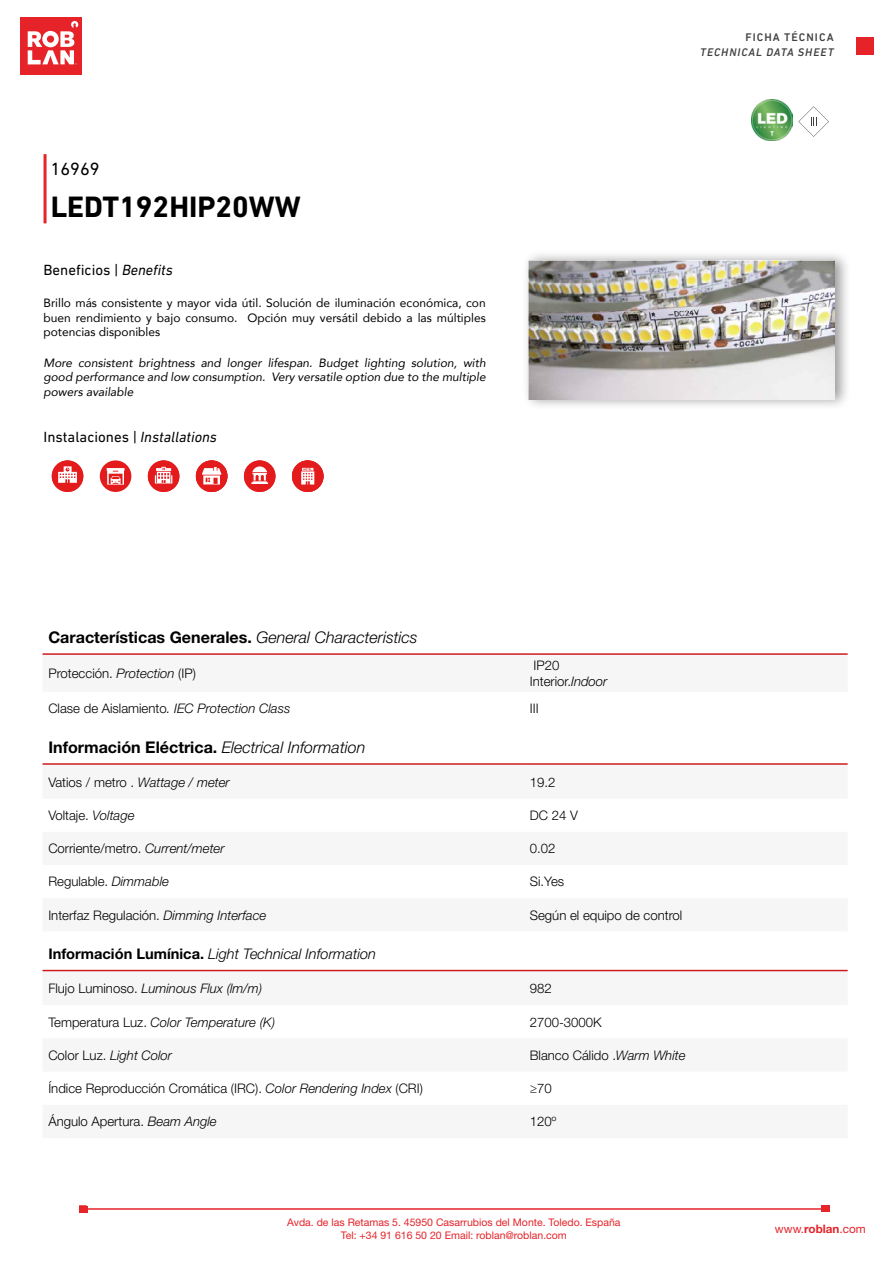
<style>
.page{position:relative;width:893px;height:1263px;background:#fff}
.page>*{position:absolute;margin:0;border:0;box-sizing:border-box;transform-origin:0 0}
.t1{font:700 30px "DIN Next LT Pro";color:#000}
.t2{font:18px "DIN Next LT Pro";color:#000}
.t3{font:700 16.05px "Helvetica Neue LT Std";color:#000}
.t4{font:15px "DIN Next LT Pro";color:#000}
.t5{font:italic 300 14.7px "Helvetica Neue LT Std";color:#000}
.t6{font:300 13.2px/15.8px "Helvetica Neue LT Std";color:#000}
.t7{font:italic 300 13.2px "Helvetica Neue LT Std";color:#000}
.t8{font:12px/14.4px "Avenir";color:#000;text-align:justify}
.t9{font:italic 12px/14.4px "Avenir";color:#000;text-align:justify}
.t10{font:11.7px "Helvetica Neue LT Std";color:#e52329}
.t11{font:italic 500 11.25px "DIN Next LT Pro";letter-spacing:.085em;color:#403f3e}
.t12{font:500 11.25px "DIN Next LT Pro";letter-spacing:.095em;color:#403f3e}
.t13{font:10.5px/12.6px "Helvetica Neue LT Std";color:#e52329;text-align:center}
.s1{font-style:italic}
.s2{font-weight:300;font-style:italic}
.s3{font-style:normal}
.s4{font-weight:700;font-style:normal}
.s5{font-weight:700}
</style>
<div class="page">
<div style="left:20px;top:18px;width:62px;height:57px;background:#e52329"></div>
<svg style="left:28px;top:21px;width:50px;height:44px"></svg>
<div style="left:856px;top:37px;width:18px;height:18px;background:#e52329"></div>
<hr style="left:86px;top:1208px;width:739px;height:2px;background:#e52329">
<div style="left:79px;top:1205px;width:8px;height:8px;border:2px solid #e52329"></div>
<div style="left:79px;top:1206px;width:9px;height:6px;background:#e5252a"></div>
<div style="left:821px;top:1205px;width:8px;height:7px;background:#e5252a"></div>
<hr style="left:43px;top:653px;width:481px;height:2px;background:#cd1719">
<hr style="left:524px;top:653px;width:324px;height:2px;background:#cd1719">
<hr style="left:43px;top:763px;width:481px;height:2px;background:#cd1719">
<hr style="left:524px;top:763px;width:324px;height:2px;background:#cd1719">
<svg style="left:43px;top:971px;width:805px;height:1px"></svg>
<hr style="left:43px;top:970px;width:481px;height:1px;background:#cd1719">
<hr style="left:524px;top:970px;width:324px;height:1px;background:#cd1719">
<img style="left:751px;top:99px;width:42px;height:42px">
<svg style="left:798px;top:106px;width:31px;height:31px"></svg>
<hr style="left:44px;top:154px;width:3px;height:69px;background:#e52329">
<div style="left:522px;top:249px;width:329px;height:162px;background:#000;opacity:.4"></div>
<img style="left:528px;top:261px;width:306px;height:139px">
<div style="left:52px;top:460px;width:31px;height:32px;background:#e31b1d;border-radius:50%"></div>
<svg style="left:58px;top:466px;width:19px;height:17px"></svg>
<div style="left:100px;top:460px;width:31px;height:32px;background:#e31b1d;border-radius:50%"></div>
<svg style="left:107px;top:468px;width:17px;height:17px"></svg>
<div style="left:148px;top:460px;width:31px;height:32px;background:#e31b1d;border-radius:50%"></div>
<svg style="left:155px;top:467px;width:17px;height:16px"></svg>
<div style="left:196px;top:460px;width:31px;height:32px;background:#e31b1d;border-radius:50%"></div>
<svg style="left:202px;top:467px;width:19px;height:17px"></svg>
<div style="left:244px;top:460px;width:31px;height:32px;background:#e31b1d;border-radius:50%"></div>
<svg style="left:251px;top:466px;width:17px;height:18px"></svg>
<div style="left:292px;top:460px;width:32px;height:32px;background:#e31b1d;border-radius:50%"></div>
<svg style="left:301px;top:468px;width:13px;height:16px"></svg>
<h2 class="t2" style="left:51px;top:158px;width:50px">16969</h2>
<h1 class="t1" style="left:51px;top:189px;width:252px">LEDT192HIP20WW</h1>
<p class="t4" style="left:44px;top:261px;width:131px">Beneficios | <span class="s1">Benefits</span></p>
<p class="t8" style="left:44px;top:296px;width:444px">Brillo más consistente y mayor vida útil. Solución de iluminación económica, con buen rendimiento y bajo consumo. Opción muy versátil debido a las múltiples potencias disponibles</p>
<p class="t9" style="left:44px;top:355px;width:444px">More consistent brightness and longer lifespan. Budget lighting solution, with good performance and low consumption. Very versatile option due to the multiple powers available</p>
<p class="t4" style="left:44px;top:429px;width:175px">Instalaciones | <span class="s1">Installations</span></p>
<p class="t12" style="left:745px;top:31px;width:90px">FICHA TÉCNICA</p>
<p class="t11" style="left:700px;top:46px;width:135px">TECHNICAL DATA SHEET</p>
<p class="t3" style="left:48px;top:627px;width:371px">Características Generales. <span class="s2">General Characteristics</span></p>
<p class="t6" style="left:48px;top:665px;width:149px">Protección. <span class="s1">Protection</span> (IP)</p>
<p class="t6" style="left:530px;top:657px;width:79px">IP20<br>Interior.<span class="s1">Indoor</span></p>
<p class="t7" style="left:48px;top:700px;width:244px"><span class="s3">Clase de Aislamiento</span>. IEC Protection Class</p>
<p class="t6" style="left:530px;top:700px;width:10px">III</p>
<p class="t3" style="left:48px;top:737px;width:318px">Información Eléctrica. <span class="s2">Electrical Information</span></p>
<p class="t6" style="left:48px;top:774px;width:183px">Vatios / metro . <span class="s1">Wattage / meter</span></p>
<p class="t6" style="left:530px;top:774px;width:27px">19.2</p>
<p class="t6" style="left:48px;top:807px;width:88px">Voltaje. <span class="s1">Voltage</span></p>
<p class="t6" style="left:530px;top:807px;width:50px">DC 24 V</p>
<p class="t6" style="left:48px;top:840px;width:178px">Corriente/metro. <span class="s1">Current/meter</span></p>
<p class="t6" style="left:530px;top:840px;width:27px">0.02</p>
<p class="t6" style="left:48px;top:873px;width:122px">Regulable. <span class="s1">Dimmable</span></p>
<p class="t6" style="left:530px;top:873px;width:36px">Si.Yes</p>
<p class="t6" style="left:48px;top:907px;width:219px">Interfaz Regulación. <span class="s1">Dimming Interface</span></p>
<p class="t6" style="left:530px;top:907px;width:154px">Según el equipo de control</p>
<p class="t5" style="left:48px;top:945px;width:329px"><span class="s4">Información Lumínica.</span> Light Technical Information</p>
<p class="t7" style="left:48px;top:981px;width:215px"><span class="s3">Flujo Luminoso.</span> Luminous Flux (lm/m)</p>
<p class="t6" style="left:530px;top:980px;width:23px">982</p>
<p class="t7" style="left:48px;top:1014px;width:228px"><span class="s3">Temperatura Luz.</span> Color Temperature (K)</p>
<p class="t6" style="left:530px;top:1014px;width:74px">2700-3000K</p>
<p class="t7" style="left:48px;top:1047px;width:125px"><span class="s3">Color Luz.</span> Light Color</p>
<p class="t6" style="left:530px;top:1047px;width:157px">Blanco Cálido .<span class="s1">Warm White</span></p>
<p class="t6" style="left:48px;top:1080px;width:376px">Índice Reproducción Cromática (IRC). <span class="s1">Color Rendering Index</span> (CRI)</p>
<p class="t6" style="left:530px;top:1080px;width:24px">≥70</p>
<p class="t6" style="left:48px;top:1113px;width:170px">Ángulo Apertura. <span class="s1">Beam Angle</span></p>
<p class="t6" style="left:530px;top:1113px;width:28px">120º</p>
<p class="t13" style="left:287px;top:1216px;width:335px">Avda. de las Retamas 5. 45950 Casarrubios del Monte. Toledo. España<br>Tel: +34 91 616 50 20 Email: roblan@roblan.com</p>
<p class="t10" style="left:775px;top:1221px;width:92px">www.<span class="s5">roblan</span>.com</p>
</div>
